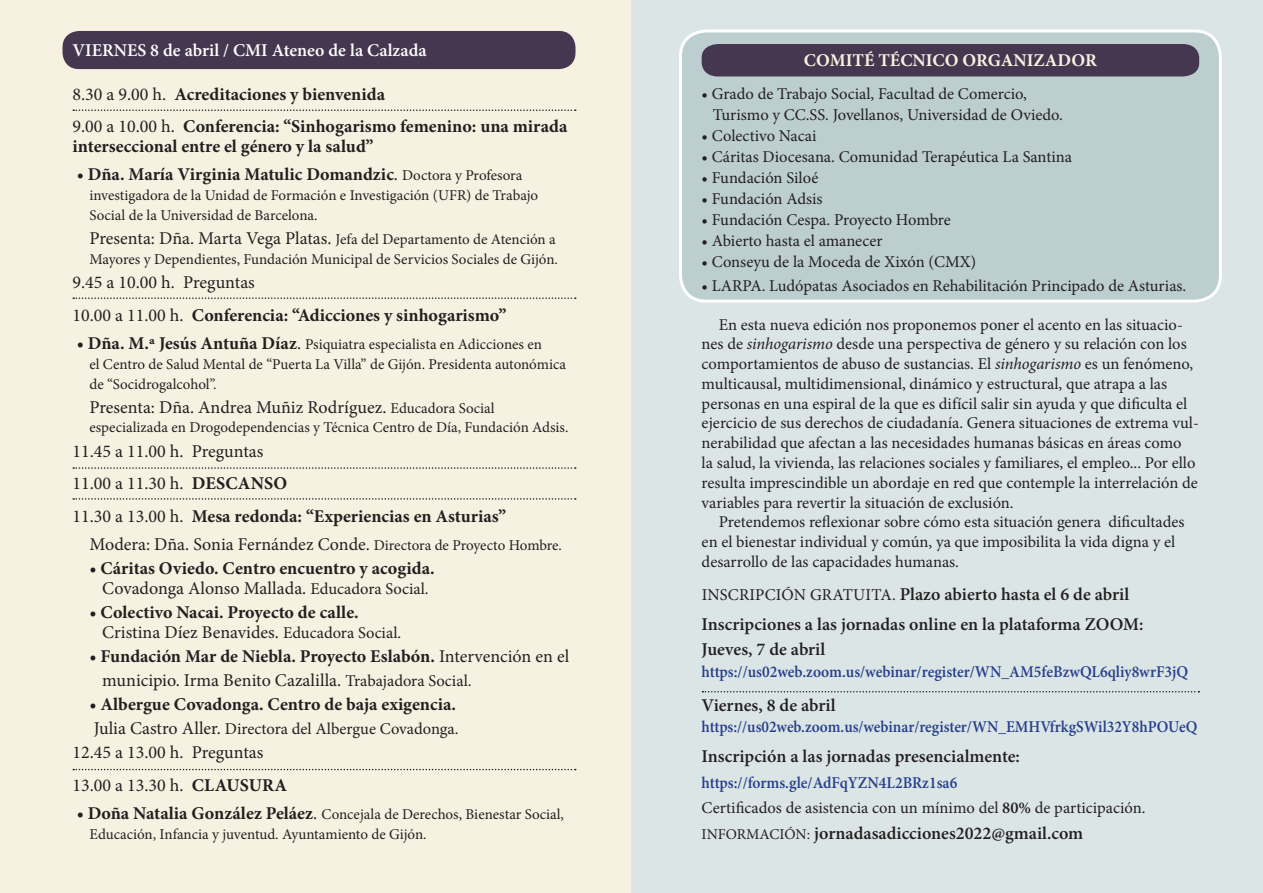
<style>
.page{position:relative;width:1263px;height:893px;background:#fff}
.page>*{position:absolute;margin:0;border:0;box-sizing:border-box;transform-origin:0 0}
.t1{font:700 18px/19.8px "Minion Pro";color:#231f20}
.t2{font:18px "Minion Pro";color:#231f20}
.t3{font:600 18px "Minion Pro";color:#231f20}
.t4{font:600 18px "Minion Pro";color:#fff}
.t5{font:700 18px "Minion Pro";color:#f7f1e1}
.t6{font:16.5px/19.8px "Minion Pro";color:#231f20}
.t7{font:600 16.5px "Minion Pro";color:#253f8e;scale:.94 1}
.t8{font:600 16.5px "Minion Pro";color:#253f8e;scale:.93 1}
.t9{font:15px "Minion Pro";color:#231f20}
.s1{font-weight:400}
.s2{font-weight:400;font-size:15px}
.s3{font-size:18px}
.s4{font-weight:700;font-size:18px}
.s5{font-size:15px}
.s6{font-weight:700}
.s7{font-size:16.5px}
.s8{font-style:italic}
.s9{font-weight:400;font-size:16.5px}
.s10{font-weight:600}
</style>
<div class="page">
<div style="left:0;top:0;width:631px;height:893px;background:#f7f1e1"></div>
<div style="left:631px;top:0;width:632px;height:893px;background:#dce5e5"></div>
<div style="left:63px;top:31px;width:512px;height:38px;background:#45374f;border-radius:16px"></div>
<svg style="left:73px;top:109px;width:503px;height:2px"></svg>
<svg style="left:73px;top:297px;width:503px;height:2px"></svg>
<svg style="left:73px;top:467px;width:503px;height:2px"></svg>
<svg style="left:73px;top:498px;width:503px;height:2px"></svg>
<svg style="left:73px;top:769px;width:503px;height:1px"></svg>
<div style="left:680px;top:31px;width:540px;height:270px;background:#bccecf;border-radius:26px"></div>
<div style="left:679px;top:29px;width:543px;height:274px;border:3px solid #fff;border-radius:26px"></div>
<div style="left:702px;top:44px;width:497px;height:32px;background:#45374f"></div>
<svg style="left:702px;top:691px;width:497px;height:1px"></svg>
<p class="t4" style="left:72px;top:37px;width:356px">VIERNES 8 de abril / CMI Ateneo de la Calzada</p>
<p class="t1" style="left:72px;top:84px;width:314px"><span class="s1">8.30 a 9.00 h.</span> Acreditaciones y bienvenida</p>
<p class="t1" style="left:72px;top:116px;width:496px"><span class="s1">9.00 a 10.00 h.</span> Conferencia: “Sinhogarismo femenino: una mirada interseccional entre el género y la salud”</p>
<p class="t1" style="left:77px;top:164px;width:447px">• Dña. María Virginia Matulic Domandzic<span class="s1">.</span> <span class="s2">Doctora y Profesora</span></p>
<p class="t9" style="left:89px;top:185px;width:450px">investigadora de la Unidad de Formación e Investigación (UFR) de Trabajo</p>
<p class="t9" style="left:89px;top:205px;width:230px">Social de la Universidad de Barcelona.</p>
<p class="t9" style="left:89px;top:229px;width:468px"><span class="s3">Presenta: Dña. Marta Vega Platas.</span> Jefa del Departamento de Atención a</p>
<p class="t9" style="left:89px;top:249px;width:470px">Mayores y Dependientes, Fundación Municipal de Servicios Sociales de Gijón.</p>
<p class="t2" style="left:72px;top:270px;width:184px">9.45 a 10.00 h. Preguntas</p>
<p class="t1" style="left:72px;top:305px;width:435px"><span class="s1">10.00 a 11.00 h.</span> Conferencia: “Adicciones y sinhogarismo”</p>
<p class="t9" style="left:77px;top:334px;width:467px"><span class="s4">• Dña. M.ª Jesús Antuña Díaz</span><span class="s3">.</span> Psiquiatra especialista en Adicciones en</p>
<p class="t9" style="left:89px;top:354px;width:478px">el Centro de Salud Mental de “Puerta La Villa” de Gijón. Presidenta autonómica</p>
<p class="t9" style="left:89px;top:374px;width:128px">de “Socidrogalcohol”.</p>
<p class="t2" style="left:89px;top:395px;width:407px">Presenta: Dña. Andrea Muñiz Rodríguez. <span class="s5">Educadora Social</span></p>
<p class="t9" style="left:89px;top:418px;width:481px">especializada en Drogodependencias y Técnica Centro de Día, Fundación Adsis.</p>
<p class="t2" style="left:72px;top:439px;width:192px">11.45 a 11.00 h. Preguntas</p>
<p class="t2" style="left:72px;top:471px;width:216px">11.00 a 11.30 h. <span class="s6">DESCANSO</span></p>
<p class="t1" style="left:72px;top:506px;width:435px"><span class="s1">11.30 a 13.00 h.</span> Mesa redonda: “Experiencias en Asturias”</p>
<p class="t2" style="left:89px;top:532px;width:474px">Modera: Dña. Sonia Fernández Conde. <span class="s5">Directora de Proyecto Hombre.</span></p>
<p class="t1" style="left:89px;top:558px;width:347px">• Cáritas Oviedo. Centro encuentro y acogida.</p>
<p class="t2" style="left:102px;top:576px;width:328px">Covadonga Alonso Mallada. <span class="s7">Educadora Social.</span></p>
<p class="t1" style="left:89px;top:602px;width:271px">• Colectivo Nacai. Proyecto de calle.</p>
<p class="t2" style="left:102px;top:620px;width:301px">Cristina Díez Benavides. <span class="s7">Educadora Social.</span></p>
<p class="t1" style="left:89px;top:646px;width:481px">• Fundación Mar de Niebla. Proyecto Eslabón. <span class="s1">Intervención en el</span></p>
<p class="t2" style="left:102px;top:668px;width:371px">municipio. Irma Benito Cazalilla. <span class="s7">Trabajadora Social.</span></p>
<p class="t1" style="left:89px;top:694px;width:368px">• Albergue Covadonga. Centro de baja exigencia.</p>
<p class="t6" style="left:94px;top:719px;width:366px"><span class="s3">Julia Castro Aller.</span> Directora del Albergue Covadonga.</p>
<p class="t2" style="left:72px;top:740px;width:192px">12.45 a 13.00 h. Preguntas</p>
<p class="t2" style="left:72px;top:773px;width:216px">13.00 a 13.30 h. <span class="s6">CLAUSURA</span></p>
<p class="t9" style="left:77px;top:804px;width:489px"><span class="s4">• Doña Natalia González Peláez</span><span class="s3">.</span> Concejala de Derechos, Bienestar Social,</p>
<p class="t9" style="left:89px;top:824px;width:339px">Educación, Infancia y juventud. Ayuntamiento de Gijón.</p>
<p class="t5" style="left:804px;top:48px;width:295px">COMITÉ TÉCNICO ORGANIZADOR</p>
<p class="t6" style="left:702px;top:83px;width:327px">• Grado de Trabajo Social, Facultad de Comercio,</p>
<p class="t6" style="left:713px;top:104px;width:352px">Turismo y CC.SS. Jovellanos, Universidad de Oviedo.</p>
<p class="t6" style="left:702px;top:125px;width:116px">• Colectivo Nacai</p>
<p class="t6" style="left:702px;top:146px;width:372px">• Cáritas Diocesana. Comunidad Terapéutica La Santina</p>
<p class="t6" style="left:702px;top:167px;width:118px">• Fundación Siloé</p>
<p class="t6" style="left:702px;top:188px;width:122px">• Fundación Adsis</p>
<p class="t6" style="left:702px;top:209px;width:251px">• Fundación Cespa. Proyecto Hombre</p>
<p class="t6" style="left:702px;top:230px;width:182px">• Abierto hasta el amanecer</p>
<p class="t6" style="left:702px;top:251px;width:276px">• Conseyu de la Moceda de Xixón (CMX)</p>
<p class="t6" style="left:702px;top:275px;width:486px">• LARPA. Ludópatas Asociados en Rehabilitación Principado de Asturias.</p>
<p class="t6" style="left:702px;top:315px;width:499px;text-indent:17px">En esta nueva edición nos proponemos poner el acento en las situacio&shy;nes de <span class="s8">sinhogarismo</span> desde una perspectiva de género y su relación con los comportamientos de abuso de sustancias. El <span class="s8">sinhogarismo</span> es un fenómeno, multicausal, multidimensional, dinámico y estructural, que atrapa a las personas en una espiral de la que es difícil salir sin ayuda y que dificulta el ejercicio de sus derechos de ciudadanía. Genera situaciones de extrema vul&shy;nerabilidad que afectan a las necesidades humanas básicas en áreas como<br>la salud, la vivienda, las relaciones sociales y familiares, el empleo... Por ello resulta imprescindible un abordaje en red que contemple la interrelación de variables para revertir la situación de exclusión.</p>
<p class="t6" style="left:702px;top:512px;width:484px;text-indent:17px">Pretendemos reflexionar sobre cómo esta situación genera dificultades en el bienestar individual y común, ya que imposibilita la vida digna y el desarrollo de las capacidades humanas.</p>
<p class="t3" style="left:702px;top:582px;width:429px"><span class="s9">INSCRIPCIÓN GRATUITA.</span> Plazo abierto hasta el 6 de abril</p>
<p class="t3" style="left:702px;top:612px;width:443px">Inscripciones a las jornadas online en la plataforma ZOOM:</p>
<p class="t3" style="left:702px;top:637px;width:125px">Jueves, 7 de abril</p>
<p class="t7" style="left:702px;top:660px;width:519px">https://us02web.zoom.us/webinar/register/WN_AM5feBzwQL6qliy8wrF3jQ</p>
<p class="t3" style="left:702px;top:693px;width:135px">Viernes, 8 de abril</p>
<p class="t8" style="left:702px;top:716px;width:534px">https://us02web.zoom.us/webinar/register/WN_EMHVfrkgSWil32Y8hPOUeQ</p>
<p class="t3" style="left:702px;top:744px;width:320px">Inscripción a las jornadas presencialmente:</p>
<p class="t7" style="left:702px;top:771px;width:274px">https://forms.gle/AdFqYZN4L2BRz1sa6</p>
<p class="t6" style="left:702px;top:798px;width:445px">Certificados de asistencia con un mínimo del <span class="s10">80%</span> de participación.</p>
<p class="t3" style="left:702px;top:821px;width:383px"><span class="s2">INFORMACIÓN:</span> jornadasadicciones2022@gmail.com</p>
</div>
